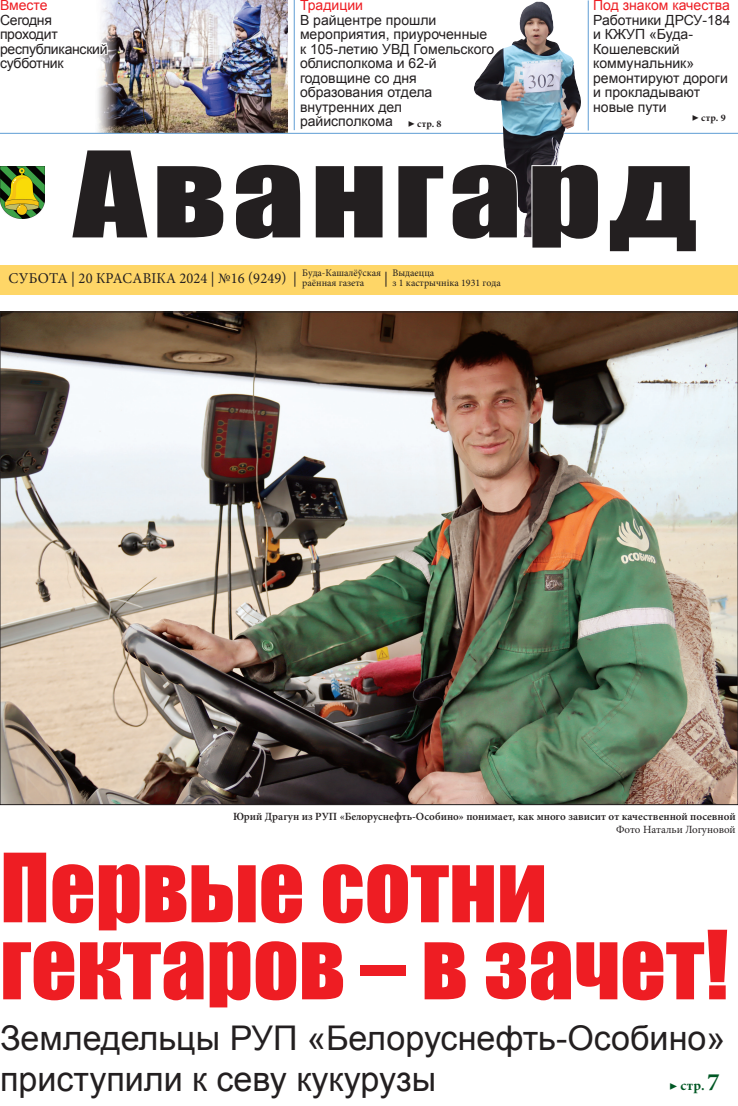
<style>
.page{position:relative;width:738px;height:1106px;background:#fff}
.page>*{position:absolute;margin:0;border:0;box-sizing:border-box;transform-origin:0 0}
.t1{font:110px "Impact";letter-spacing:.04em;color:#231f20;scale:1.31 1}
.t2{font:88px/77px "Impact";color:#ee1d23}
.t3{font:34px/41px "Arial";color:#231f20}
.t4{font:15px "Minion Pro";letter-spacing:.01em;color:#231f20}
.t5{font:14px/14.5px "Arial";color:#231f20}
.t6{font:14px/14.5px "Arial";letter-spacing:-.02em;color:#231f20}
.t7{font:14px "Arial";color:#ee1d23}
.t8{font:700 14px "Minion Pro";color:#005824}
.t9{font:600 11px "Minion Pro";color:#231f20}
.t10{font:11px "Minion Pro";color:#231f20}
.t11{font:10px/10px "Minion Pro";color:#231f20}
.t12{font:700 10px "Minion Pro";letter-spacing:.02em;color:#231f20}
.s1{font-size:12px}
.s2{font-size:25px}
</style>
<div class="page">
<img style="left:95px;top:0;width:193px;height:133px">
<hr style="left:0;top:133px;width:737px;height:1px;background:#5f9dd4">
<img style="left:472px;top:2px;width:109px;height:235px">
<img style="left:2px;top:314px;width:733px;height:434px">
<div style="left:0;top:265px;width:737px;height:30px;background:#fed667"></div>
<img style="left:0;top:166px;width:44px;height:53px">
<svg style="left:403px;top:132px;width:43px;height:1px"></svg>
<svg style="left:472px;top:163px;width:46px;height:74px"></svg>
<svg style="left:530px;top:163px;width:51px;height:75px"></svg>
<hr style="left:294px;top:0;width:1px;height:130px;background:#5f9dd4">
<hr style="left:587px;top:0;width:1px;height:131px;background:#5f9dd4">
<img style="left:0;top:748px;width:736px;height:58px">
<svg style="left:95px;top:0;width:14px;height:75px"></svg>
<p class="t7" style="left:0;top:-4px;width:49px">Вместе</p>
<p class="t6" style="left:0;top:13px;width:109px">Сегодня проходит республиканский субботник</p>
<p class="t7" style="left:300px;top:-4px;width:64px">Традиции</p>
<p class="t5" style="left:300px;top:13px;width:195px">В райцентре прошли мероприятия, приуроченные к 105-летию УВД Гомельского облисполкома и 62-й годовщине со дня образования отдела внутренних дел райисполкома</p>
<p class="t7" style="left:592px;top:-4px;width:138px">Под знаком качества</p>
<p class="t5" style="left:592px;top:13px;width:139px">Работники ДРСУ-184 и КЖУП «Буда-<br>Кошелевский коммунальник» ремонтируют дороги и прокладывают новые пути</p>
<p class="t12" style="left:691px;top:111px;width:35px"><span class="s1">▶</span> стр. 9</p>
<p class="t12" style="left:407px;top:116px;width:35px"><span class="s1">▶</span> стр. 8</p>
<h1 class="t1" style="left:73px;top:109px;width:478px">Авангард</h1>
<p class="t4" style="left:9px;top:268px;width:290px">СУБОТА | 20 КРАСАВІКА 2024 | №16 (9249) |</p>
<p class="t4" style="left:384px;top:268px;width:5px">|</p>
<p class="t11" style="left:392px;top:268px;width:110px">Выдаецца<br>з 1 кастрычніка 1931 года</p>
<p class="t11" style="left:302px;top:268px;width:80px">Буда-Кашалёўская раённая газета</p>
<p class="t9" style="left:233px;top:809px;width:504px">Юрий Драгун из РУП «Белоруснефть-Особино» понимает, как много зависит от качественной посевной</p>
<p class="t10" style="left:615px;top:822px;width:121px">Фото Натальи Логуновой</p>
<h2 class="t2" style="left:0;top:847px;width:729px">Первые сотни гектаров – в зачет!</h2>
<h3 class="t3" style="left:0;top:1017px;width:726px">Земледельцы РУП «Белоруснефть-Особино» приступили к севу кукурузы</h3>
<p class="t8" style="left:668px;top:1075px;width:52px">▶ стр. <span class="s2">7</span></p>
</div>
